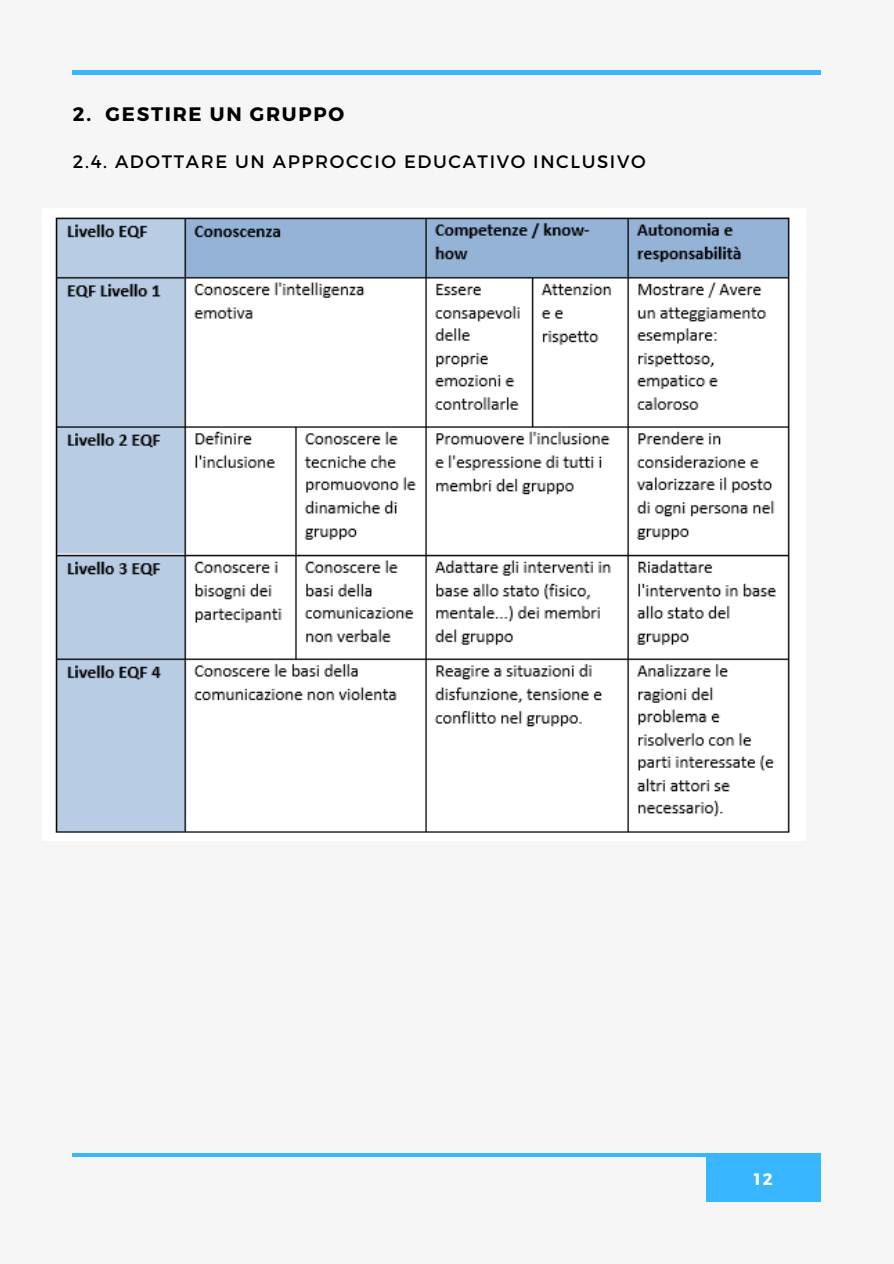
<style>
.page{position:relative;width:894px;height:1264px;background:#fff}
.page>*{position:absolute;margin:0;border:0;box-sizing:border-box;transform-origin:0 0}
.t1{font:700 19.5px "Montserrat";letter-spacing:.09em;color:#000}
.t2{font:18px "Montserrat";letter-spacing:.09em;color:#000}
.t3{font:700 16.5px "Montserrat";color:#fff}
</style>
<div class="page">
<div style="left:0;top:0;width:893px;height:1263px;background:#f6f6f6"></div>
<hr style="left:72px;top:71px;width:748px;height:3px;background:#38b6ff">
<div style="left:705px;top:1155px;width:115px;height:46px;background:#38b6ff"></div>
<hr style="left:72px;top:1153px;width:748px;height:3px;background:#38b6ff">
<img style="left:55px;top:217px;width:735px;height:616px">
<p class="t1" style="left:73px;top:101px;width:273px">2. GESTIRE UN GRUPPO</p>
<p class="t2" style="left:73px;top:150px;width:574px">2.4. ADOTTARE UN APPROCCIO EDUCATIVO INCLUSIVO</p>
<p class="t3" style="left:753px;top:1168px;width:21px">12</p>
</div>
